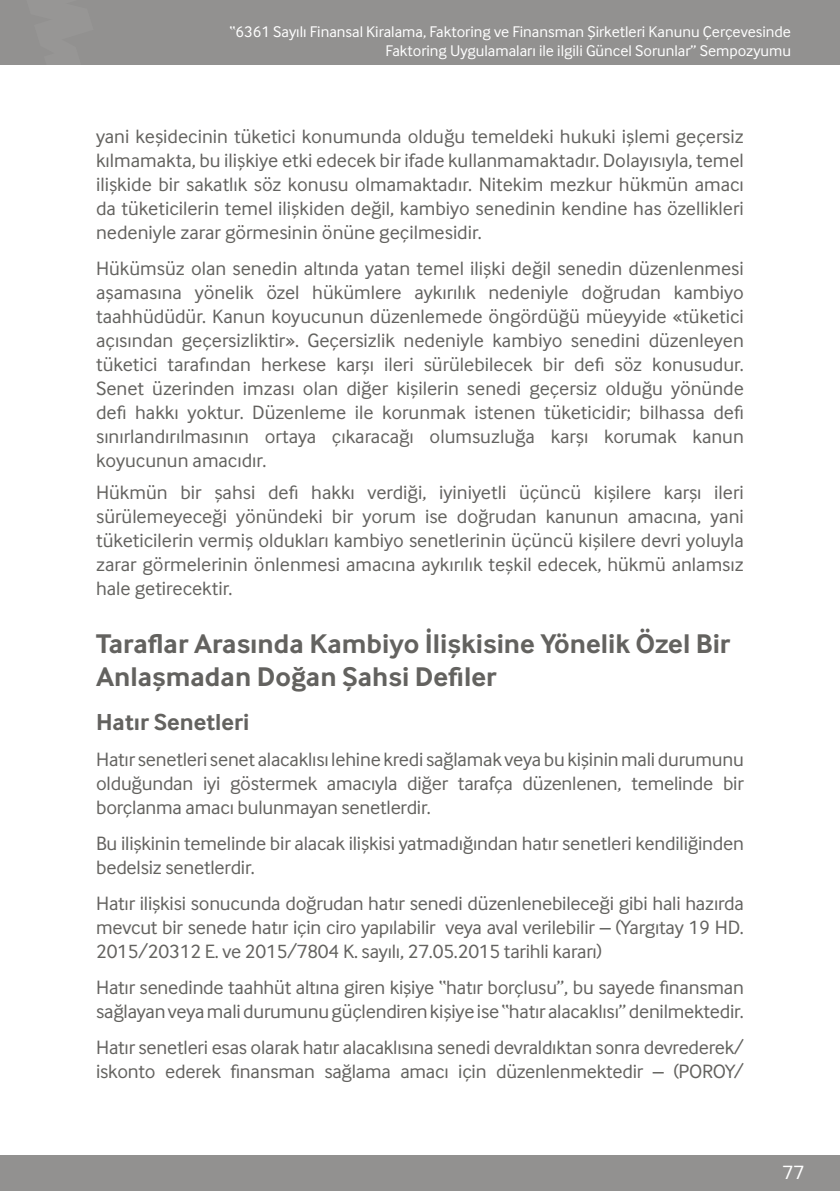
<style>
.page{position:relative;width:840px;height:1191px;background:#fff}
.page>*{position:absolute;margin:0;border:0;box-sizing:border-box;transform-origin:0 0}
.t1{font:700 28px/33.6px "Inter Face";color:#63625f}
.t2{font:700 24px "Inter Face";color:#63625f}
.t3{font:20.2px "Inter Face";color:#fff}
.t4{font:20px/24px "Inter Face";letter-spacing:-.01em;color:#63625f;text-align:justify}
.t5{font:16px/19.2px "Inter Face";color:#fff;text-align:right}
</style>
<div class="page">
<div style="left:0;top:0;width:839px;height:65px;background:#929190"></div>
<div style="left:0;top:1155px;width:839px;height:36px;background:#929190"></div>
<p class="t5" style="left:229px;top:22px;width:563px">“6361 Sayılı Finansal Kiralama, Faktoring ve Finansman Şirketleri Kanunu Çerçevesinde<br>Faktoring Uygulamaları ile ilgili Güncel Sorunlar” Sempozyumu</p>
<p class="t4" style="left:96px;top:124px;width:649px">yani keşidecinin tüketici konumunda olduğu temeldeki hukuki işlemi geçersiz kılmamakta, bu ilişkiye etki edecek bir ifade kullanmamaktadır. Dolayısıyla, temel ilişkide bir sakatlık söz konusu olmamaktadır. Nitekim mezkur hükmün amacı da tüketicilerin temel ilişkiden değil, kambiyo senedinin kendine has özellikleri nedeniyle zarar görmesinin önüne geçilmesidir.</p>
<p class="t4" style="left:96px;top:256px;width:649px">Hükümsüz olan senedin altında yatan temel ilişki değil senedin düzenlenmesi aşamasına yönelik özel hükümlere aykırılık nedeniyle doğrudan kambiyo taahhüdüdür. Kanun koyucunun düzenlemede öngördüğü müeyyide «tüketici açısından geçersizliktir». Geçersizlik nedeniyle kambiyo senedini düzenleyen tüketici tarafından herkese karşı ileri sürülebilecek bir defi söz konusudur.<br>Senet üzerinden imzası olan diğer kişilerin senedi geçersiz olduğu yönünde defi hakkı yoktur. Düzenleme ile korunmak istenen tüketicidir; bilhassa defi sınırlandırılmasının ortaya çıkaracağı olumsuzluğa karşı korumak kanun koyucunun amacıdır.</p>
<p class="t4" style="left:96px;top:480px;width:649px">Hükmün bir şahsi defi hakkı verdiği, iyiniyetli üçüncü kişilere karşı ileri sürülemeyeceği yönündeki bir yorum ise doğrudan kanunun amacına, yani tüketicilerin vermiş oldukları kambiyo senetlerinin üçüncü kişilere devri yoluyla zarar görmelerinin önlenmesi amacına aykırılık teşkil edecek, hükmü anlamsız hale getirecektir.</p>
<h1 class="t1" style="left:96px;top:626px;width:635px">Taraflar Arasında Kambiyo İlişkisine Yönelik Özel Bir<br>Anlaşmadan Doğan Şahsi Defiler</h1>
<p class="t2" style="left:96px;top:708px;width:154px">Hatır Senetleri</p>
<p class="t4" style="left:96px;top:747px;width:649px">Hatır senetleri senet alacaklısı lehine kredi sağlamak veya bu kişinin mali durumunu olduğundan iyi göstermek amacıyla diğer tarafça düzenlenen, temelinde bir borçlanma amacı bulunmayan senetlerdir.</p>
<p class="t4" style="left:96px;top:831px;width:649px">Bu ilişkinin temelinde bir alacak ilişkisi yatmadığından hatır senetleri kendiliğinden bedelsiz senetlerdir.</p>
<p class="t4" style="left:96px;top:891px;width:649px">Hatır ilişkisi sonucunda doğrudan hatır senedi düzenlenebileceği gibi hali hazırda mevcut bir senede hatır için ciro yapılabilir veya aval verilebilir – (Yargıtay 19 HD.<br>2015/20312 E. ve 2015/7804 K. sayılı, 27.05.2015 tarihli kararı)</p>
<p class="t4" style="left:96px;top:975px;width:649px">Hatır senedinde taahhüt altına giren kişiye “hatır borçlusu”, bu sayede finansman sağlayan veya mali durumunu güçlendiren kişiye ise “hatır alacaklısı” denilmektedir.</p>
<p class="t4" style="left:96px;top:1035px;width:649px">Hatır senetleri esas olarak hatır alacaklısına senedi devraldıktan sonra devrederek/ iskonto ederek finansman sağlama amacı için düzenlenmektedir – (POROY/</p>
<p class="t3" style="left:782px;top:1160px;width:23px">77</p>
</div>
